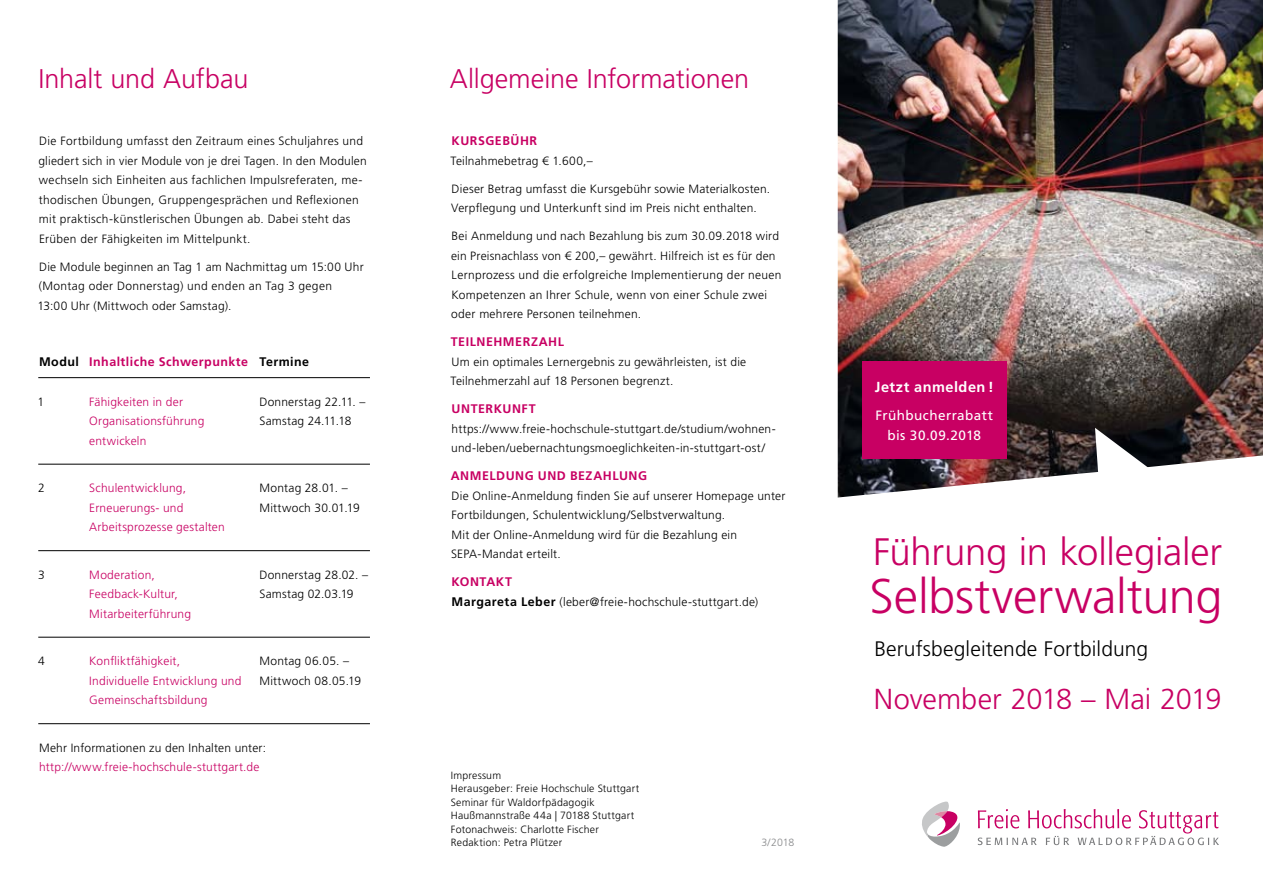
<style>
.page{position:relative;width:1263px;height:893px;background:#fff}
.page>*{position:absolute;margin:0;border:0;box-sizing:border-box;transform-origin:0 0}
.t1{font:300 48.6px "Frutiger LT";letter-spacing:-.005em;color:#c80063}
.t2{font:300 38.25px "Frutiger LT";letter-spacing:-.005em;color:#c80063}
.t3{font:300 28.95px "Frutiger LT";color:#c80063}
.t4{font:300 27px "Frutiger LT";color:#c80063}
.t5{font:300 21px "Frutiger LT";letter-spacing:.005em;color:#000}
.t6{font:700 14.55px "Frutiger LT";letter-spacing:.035em;color:#fff}
.t7{font:13.5px/19.5px "Frutiger LT";letter-spacing:.03em;color:#fff;text-align:center}
.t8{font:700 12.45px "Frutiger LT";letter-spacing:.04em;color:#c80063}
.t9{font:300 12px/19.5px "Frutiger LT";letter-spacing:.02em;color:#000}
.t10{font:300 12px "Frutiger LT";letter-spacing:.015em;color:#c80063}
.t11{font:300 10.5px/13.5px "Frutiger LT";letter-spacing:.02em;color:#000}
.t12{font:300 10.5px "Frutiger LT";color:#87888a}
.s1{color:#000}
.s2{font-weight:700;font-size:12.45px}
</style>
<div class="page">
<svg style="left:978px;top:809px;width:241px;height:36px"></svg>
<svg style="left:922px;top:801px;width:38px;height:46px"></svg>
<hr style="left:38px;top:377px;width:332px;height:1px;background:#000">
<hr style="left:38px;top:464px;width:332px;height:1px;background:#000">
<hr style="left:38px;top:550px;width:332px;height:1px;background:#000">
<hr style="left:38px;top:637px;width:332px;height:1px;background:#000">
<hr style="left:38px;top:723px;width:332px;height:1px;background:#000">
<img style="left:838px;top:0;width:425px;height:497px">
<svg style="left:1095px;top:428px;width:55px;height:46px"></svg>
<div style="left:862px;top:361px;width:144px;height:98px;background:#c80063"></div>
<h3 class="t4" style="left:38px;top:64px;width:212px">Inhalt und Aufbau</h3>
<p class="t9" style="left:38px;top:132px;width:330px">Die Fortbildung umfasst den Zeitraum eines Schuljahres und gliedert sich in vier Module von je drei Tagen. In den Modulen wechseln sich Einheiten aus fachlichen Impulsreferaten, me&shy;thodischen Übungen, Gruppengesprächen und Reflexionen mit praktisch-künstlerischen Übungen ab. Dabei steht das Erüben der Fähigkeiten im Mittelpunkt.</p>
<p class="t9" style="left:37px;top:257px;width:328px">Die Module beginnen an Tag 1 am Nachmittag um 15:00 Uhr (Montag oder Donnerstag) und enden an Tag 3 gegen<br>13:00 Uhr (Mittwoch oder Samstag).</p>
<p class="t8" style="left:39px;top:354px;width:272px"><span class="s1">Modul</span> Inhaltliche Schwerpunkte <span class="s1">Termine</span></p>
<p class="t9" style="left:37px;top:392px;width:8px">1</p>
<p class="t10" style="left:89px;top:395px;width:95px">Fähigkeiten in der</p>
<p class="t9" style="left:259px;top:392px;width:108px">Donnerstag 22.11. –</p>
<p class="t10" style="left:89px;top:414px;width:117px">Organisationsführung</p>
<p class="t9" style="left:259px;top:412px;width:93px">Samstag 24.11.18</p>
<p class="t10" style="left:89px;top:434px;width:59px">entwickeln</p>
<p class="t9" style="left:38px;top:479px;width:8px">2</p>
<p class="t10" style="left:89px;top:481px;width:98px">Schulentwicklung,</p>
<p class="t9" style="left:259px;top:479px;width:90px">Montag 28.01. –</p>
<p class="t10" style="left:89px;top:501px;width:96px">Erneuerungs- und</p>
<p class="t9" style="left:259px;top:498px;width:102px">Mittwoch 30.01.19</p>
<p class="t10" style="left:89px;top:520px;width:137px">Arbeitsprozesse gestalten</p>
<p class="t9" style="left:38px;top:565px;width:8px">3</p>
<p class="t10" style="left:89px;top:568px;width:67px">Moderation,</p>
<p class="t9" style="left:259px;top:565px;width:110px">Donnerstag 28.02. –</p>
<p class="t10" style="left:89px;top:587px;width:90px">Feedback-Kultur,</p>
<p class="t9" style="left:259px;top:585px;width:96px">Samstag 02.03.19</p>
<p class="t10" style="left:89px;top:607px;width:103px">Mitarbeiterführung</p>
<p class="t9" style="left:38px;top:652px;width:8px">4</p>
<p class="t10" style="left:89px;top:654px;width:92px">Konfliktfähigkeit,</p>
<p class="t9" style="left:259px;top:652px;width:91px">Montag 06.05. –</p>
<p class="t10" style="left:89px;top:674px;width:154px">Individuelle Entwicklung und</p>
<p class="t9" style="left:259px;top:671px;width:103px">Mittwoch 08.05.19</p>
<p class="t10" style="left:89px;top:693px;width:120px">Gemeinschaftsbildung</p>
<p class="t9" style="left:39px;top:738px;width:229px">Mehr Informationen zu den Inhalten unter:</p>
<p class="t10" style="left:39px;top:760px;width:222px">http://www.freie-hochschule-stuttgart.de</p>
<h3 class="t4" style="left:450px;top:64px;width:301px">Allgemeine Informationen</h3>
<p class="t8" style="left:451px;top:134px;width:87px">KURSGEBÜHR</p>
<p class="t9" style="left:450px;top:151px;width:144px">Teilnahmebetrag € 1.600,–</p>
<p class="t9" style="left:451px;top:179px;width:320px">Dieser Betrag umfasst die Kursgebühr sowie Materialkosten.<br>Verpflegung und Unterkunft sind im Preis nicht enthalten.</p>
<p class="t9" style="left:451px;top:227px;width:332px">Bei Anmeldung und nach Bezahlung bis zum 30.09.2018 wird ein Preisnachlass von € 200,– gewährt. Hilfreich ist es für den Lernprozess und die erfolgreiche Implementierung der neuen Kompetenzen an Ihrer Schule, wenn von einer Schule zwei oder mehrere Personen teilnehmen.</p>
<p class="t8" style="left:451px;top:335px;width:115px">TEILNEHMERZAHL</p>
<p class="t9" style="left:450px;top:352px;width:297px">Um ein optimales Lernergebnis zu gewährleisten, ist die<br>Teilnehmerzahl auf 18 Personen begrenzt.</p>
<p class="t8" style="left:452px;top:402px;width:85px">UNTERKUNFT</p>
<p class="t9" style="left:451px;top:419px;width:326px">https://www.freie-hochschule-stuttgart.de/studium/wohnen&shy;und-leben/uebernachtungsmoeglichkeiten-in-stuttgart-ost/</p>
<p class="t8" style="left:451px;top:469px;width:97px">ANMELDUNG und</p>
<p class="t8" style="left:570px;top:469px;width:18px">Bezahlung</p>
<p class="t9" style="left:451px;top:486px;width:336px">Die Online-Anmeldung finden Sie auf unserer Homepage unter Fortbildungen, Schulentwicklung/Selbstverwaltung.<br>Mit der Online-Anmeldung wird für die Bezahlung ein SEPA-Mandat erteilt.</p>
<p class="t8" style="left:451px;top:575px;width:62px">KONTAKT</p>
<p class="t9" style="left:451px;top:592px;width:308px"><span class="s2">Margareta Leber</span> (leber@freie-hochschule-stuttgart.de)</p>
<p class="t11" style="left:451px;top:768px;width:190px">Impressum<br>Herausgeber: Freie Hochschule Stuttgart<br>Seminar für Waldorfpädagogik<br>Haußmannstraße 44a | 70188 Stuttgart<br>Fotonachweis: Charlotte Fischer<br>Redaktion: Petra Plützer</p>
<p class="t12" style="left:761px;top:837px;width:34px">3/2018</p>
<p class="t6" style="left:875px;top:378px;width:120px">Jetzt anmelden !</p>
<p class="t7" style="left:875px;top:406px;width:119px">Frühbucherrabatt bis 30.09.2018</p>
<h2 class="t2" style="left:873px;top:530px;width:351px">Führung in kollegialer</h2>
<h1 class="t1" style="left:869px;top:569px;width:355px">Selbstverwaltung</h1>
<h3 class="t5" style="left:874px;top:637px;width:275px">Berufsbegleitende Fortbildung</h3>
<h3 class="t3" style="left:874px;top:682px;width:349px">November 2018 – Mai 2019</h3>
</div>
